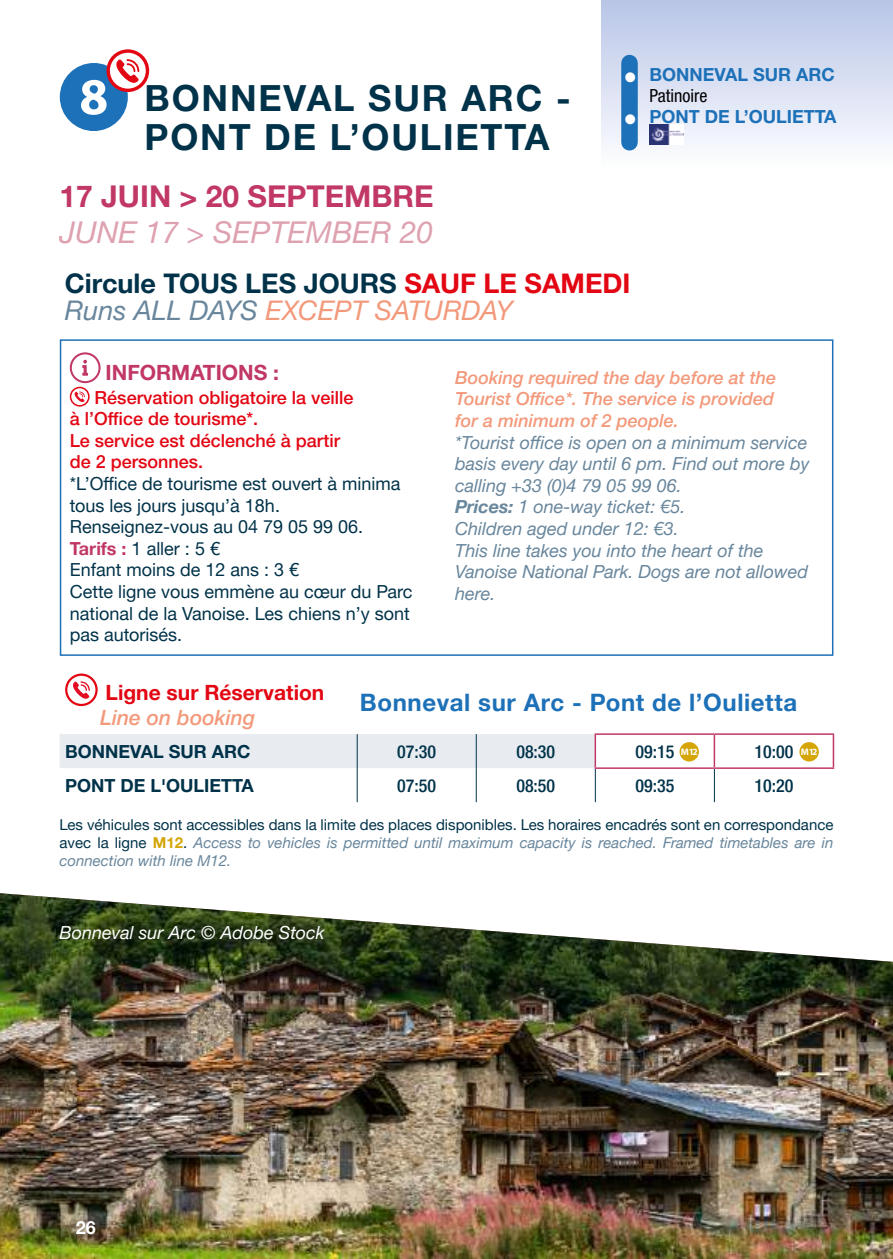
<style>
.page{position:relative;width:893px;height:1259px;background:#fff}
.page>*{position:absolute;margin:0;border:0;box-sizing:border-box;transform-origin:0 0}
.t1{font:700 52.2px "Myriad Pro";color:#fff}
.t2{font:700 36px "Helvetica Neue LTW1 G";letter-spacing:.05em;color:#003249}
.t3{font:700 30px "Helvetica Neue LTW1 G";color:#c13765}
.t4{font:italic 30px "Helvetica Neue LTW1 G";color:#dea1af}
.t5{font:700 27px/27px "Helvetica Neue LTW1 G";color:#003249}
.t6{font:700 24px "Helvetica Neue LTW1 G";letter-spacing:.025em;color:#1d71b8}
.t7{font:700 21px "Helvetica Neue LTW1 G";color:#e30613}
.t8{font:italic 500 21px "Helvetica Neue LTW1 G";color:#f3997b}
.t9{font:700 21px "Helvetica Neue LTW1 G";color:#c13765}
.t10{font:italic 18px/21.6px "Helvetica Neue LTW1 G";color:#68869c}
.t11{font:18px/21.6px "Helvetica Neue LTW1 G";color:#003249}
.t12{font:500 18px/21.6px "Helvetica Neue LTW1 G";color:#e30613}
.t13{font:italic 500 18px/21.6px "Helvetica Neue LTW1 G";color:#f3997b;text-align:justify}
.t14{font:700 18px/21px "Helvetica Neue LTW1 G";color:#1d71b8}
.t15{font:500 condensed 18px "Helvetica Neue LTW1 G";color:#003249}
.t16{font:700 18px "Helvetica Neue LTW1 G";color:#003249}
.t17{font:italic 18px "Helvetica Neue LTW1 G";color:#fff}
.t18{font:700 18px "Helvetica Neue LTW1 G";color:#fff}
.t19{font:15px/18px "Helvetica Neue LTW1 G";color:#003249;text-align:justify}
.t20{font:700 9.6px "Myriad Pro";letter-spacing:-.1em;color:#fff}
.s1{font-weight:400;font-stretch:condensed;font-size:27.6px;color:#fff}
.s2{font-weight:400;font-stretch:condensed;color:#000}
.s3{color:#e30613}
.s4{font-weight:400;font-style:italic;color:#68869c}
.s5{font-weight:400;font-style:italic;color:#f3997b}
.s6{font-weight:700;color:#c13765}
.s7{font-weight:700}
.s8{font-weight:700;color:#d4a504}
.s9{font-style:italic;color:#68869c}
</style>
<div class="page">
<img style="left:0;top:893px;width:893px;height:366px">
<div style="left:602px;top:0;width:291px;height:181px;background:linear-gradient(to bottom,#b7c5e7,#fff)"></div>
<div style="left:621px;top:63px;width:17px;height:79px;background:#1d71b8"></div>
<img style="left:649px;top:125px;width:34px;height:19px">
<div style="left:60px;top:63px;width:68px;height:68px;background:#1d71b8;border-radius:50%"></div>
<svg style="left:60px;top:734px;width:773px;height:34px"></svg>
<hr style="left:476px;top:734px;width:1px;height:34px;background:#003249">
<hr style="left:476px;top:768px;width:1px;height:34px;background:#003249">
<hr style="left:595px;top:769px;width:1px;height:33px;background:#003249">
<hr style="left:714px;top:769px;width:1px;height:33px;background:#003249">
<hr style="left:357px;top:734px;width:1px;height:34px;background:#003249">
<hr style="left:357px;top:768px;width:1px;height:34px;background:#003249">
<hr style="left:595px;top:733px;width:119px;height:2px;background:#c13765">
<hr style="left:595px;top:735px;width:1px;height:32px;background:#c13765">
<hr style="left:714px;top:733px;width:120px;height:2px;background:#c13765">
<hr style="left:714px;top:735px;width:1px;height:32px;background:#c13765">
<hr style="left:833px;top:735px;width:1px;height:32px;background:#c13765">
<hr style="left:595px;top:767px;width:119px;height:2px;background:#c13765">
<hr style="left:714px;top:767px;width:120px;height:2px;background:#c13765">
<svg style="left:66px;top:674px;width:31px;height:31px"></svg>
<div style="left:65px;top:673px;width:33px;height:33px;border:2px solid #e30613;border-radius:50%"></div>
<svg style="left:73px;top:681px;width:17px;height:18px"></svg>
<svg style="left:70px;top:352px;width:31px;height:31px"></svg>
<svg style="left:71px;top:387px;width:18px;height:19px"></svg>
<div style="left:70px;top:387px;width:20px;height:19px;border:2px solid #e30613;border-radius:50%"></div>
<svg style="left:75px;top:391px;width:10px;height:11px"></svg>
<div style="left:60px;top:339px;width:773px;height:317px;border:2px solid #1d71b8"></div>
<svg style="left:106px;top:49px;width:43px;height:43px"></svg>
<div style="left:679px;top:742px;width:20px;height:19px;background:#d4a504;border-radius:50%"></div>
<div style="left:799px;top:742px;width:20px;height:19px;background:#d4a504;border-radius:50%"></div>
<h1 class="t1" style="left:79px;top:63px;width:30px">8</h1>
<h2 class="t2" style="left:145px;top:76px;width:428px">BONNEVAL SUR ARC -</h2>
<h2 class="t2" style="left:145px;top:115px;width:407px">PONT DE L’OULIETTA</h2>
<h3 class="t3" style="left:60px;top:177px;width:376px">17 JUIN &gt; 20 SEPTEMBRE</h3>
<h3 class="t4" style="left:60px;top:213px;width:375px">JUNE 17 &gt; SEPTEMBER 20</h3>
<p class="t14" style="left:649px;top:64px;width:187px;text-indent:-26px"><span class="s1">•</span> BONNEVAL SUR ARC<br><span class="s2">Patinoire</span></p>
<p class="t14" style="left:623px;top:106px;width:215px"><span class="s1">•</span> PONT DE L’OULIETTA</p>
<h3 class="t5" style="left:65px;top:270px;width:567px">Circule TOUS LES JOURS <span class="s3">SAUF LE SAMEDI<br></span><span class="s4">Runs ALL DAYS</span> <span class="s5">EXCEPT SATURDAY</span></h3>
<p class="t9" style="left:106px;top:360px;width:175px">INFORMATIONS :</p>
<p class="t12" style="left:70px;top:386px;width:285px;text-indent:25px">Réservation obligatoire la veille à l’Office de tourisme*.<br>Le service est déclenché à partir de 2 personnes.</p>
<p class="t11" style="left:70px;top:473px;width:344px">*L’Office de tourisme est ouvert à minima tous les jours jusqu’à 18h.<br>Renseignez-vous au 04 79 05 99 06.<br><span class="s6">Tarifs :</span> 1 aller : 5 €<br>Enfant moins de 12 ans : 3 €<br>Cette ligne vous emmène au cœur du Parc national de la Vanoise. Les chiens n’y sont pas autorisés.</p>
<p class="t13" style="left:455px;top:367px;width:323px">Booking required the day before at the Tourist Office*. The service is provided for a minimum of 2 people.</p>
<p class="t10" style="left:455px;top:431px;width:356px">*Tourist office is open on a minimum service basis every day until 6 pm. Find out more by calling +33 (0)4 79 05 99 06.<br><span class="s7">Prices:</span> 1 one-way ticket: €5.<br>Children aged under 12: €3.<br>This line takes you into the heart of the<br>Vanoise National Park. Dogs are not allowed here.</p>
<p class="t7" style="left:106px;top:679px;width:220px">Ligne sur Réservation</p>
<p class="t8" style="left:100px;top:705px;width:157px">Line on booking</p>
<h3 class="t6" style="left:360px;top:687px;width:439px">Bonneval sur Arc - Pont de l’Oulietta</h3>
<p class="t16" style="left:65px;top:740px;width:187px">BONNEVAL SUR ARC</p>
<p class="t15" style="left:397px;top:740px;width:40px">07:30</p>
<p class="t15" style="left:516px;top:740px;width:40px">08:30</p>
<p class="t15" style="left:635px;top:740px;width:40px">09:15</p>
<p class="t15" style="left:754px;top:740px;width:40px">10:00</p>
<p class="t16" style="left:65px;top:774px;width:190px">PONT DE L'OULIETTA</p>
<p class="t15" style="left:397px;top:774px;width:40px">07:50</p>
<p class="t15" style="left:516px;top:774px;width:40px">08:50</p>
<p class="t15" style="left:635px;top:774px;width:40px">09:35</p>
<p class="t15" style="left:754px;top:774px;width:40px">10:20</p>
<p class="t20" style="left:681px;top:745px;width:18px">M12</p>
<p class="t20" style="left:801px;top:745px;width:18px">M12</p>
<p class="t19" style="left:60px;top:815px;width:775px">Les véhicules sont accessibles dans la limite des places disponibles. Les horaires encadrés sont en correspondance avec la ligne <span class="s8">M12</span>. <span class="s9">Access to vehicles is permitted until maximum capacity is reached. Framed timetables are in connection with line M12.</span></p>
<p class="t17" style="left:60px;top:921px;width:267px">Bonneval sur Arc © Adobe Stock</p>
<p class="t18" style="left:76px;top:1217px;width:22px">26</p>
</div>
